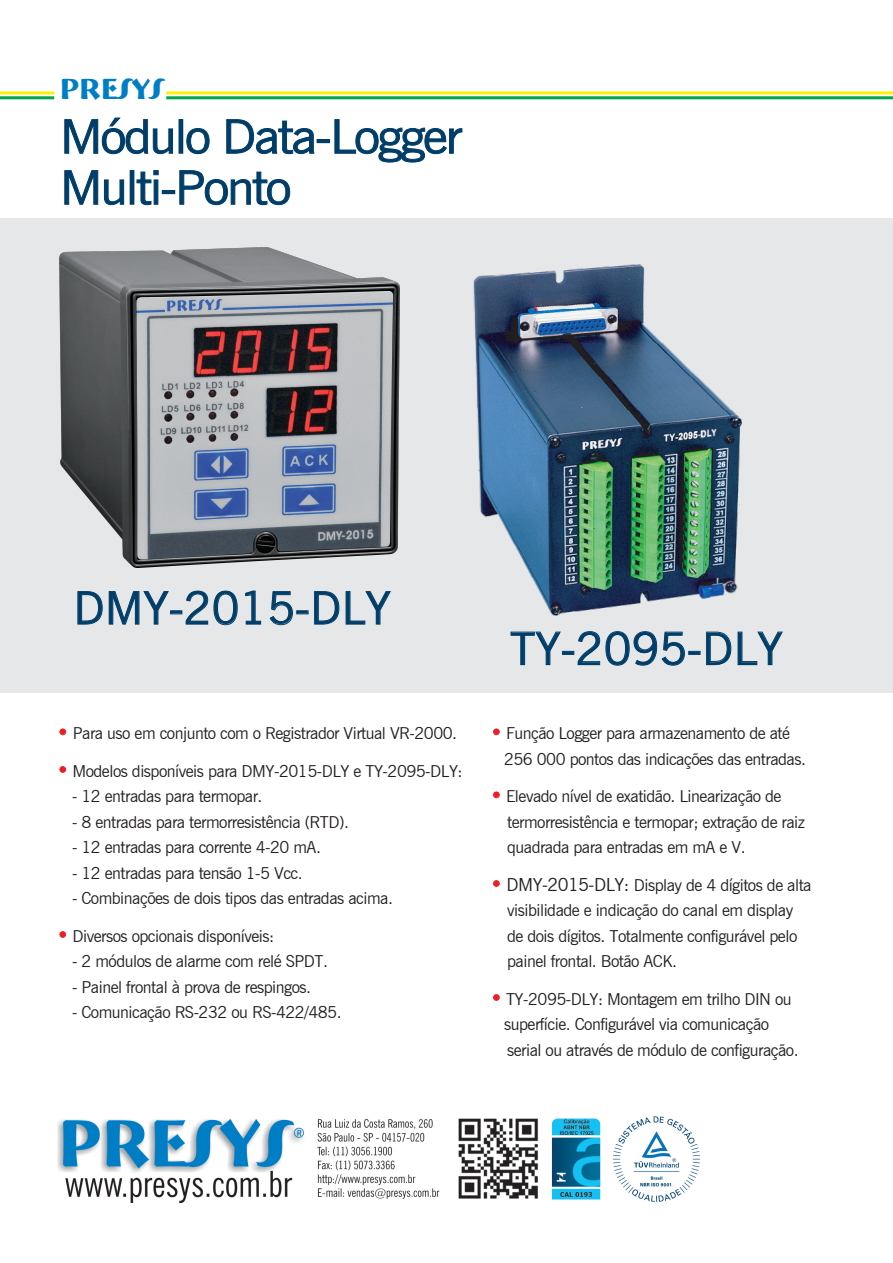
<style>
.page{position:relative;width:893px;height:1263px;background:#fff}
.page>*{position:absolute;margin:0;border:0;box-sizing:border-box;transform-origin:0 0}
.t1{font:46.5px/51px "News Gothic BT";letter-spacing:-.045em;color:#003d68;scale:1.1 1}
.t2{font:45px "News Gothic BT";color:#003d68}
.t3{font:700 30px "Bremen BT";color:#007ec5}
.t4{font:16.5px/25.5px "News Gothic BT";letter-spacing:-.03em;color:#231f20}
.s1{font-size:19.5px;color:#ee1d23}
.s2{font-size:18px}
</style>
<div class="page">
<div style="left:0;top:218px;width:893px;height:474px;background:#e6e7e9"></div>
<svg style="left:64px;top:118px;width:109px;height:36px"></svg>
<svg style="left:186px;top:128px;width:23px;height:26px"></svg>
<svg style="left:226px;top:119px;width:88px;height:35px"></svg>
<div style="left:317px;top:139px;width:13px;height:4px;border:1px solid #003d68"></div>
<svg style="left:335px;top:119px;width:127px;height:43px"></svg>
<svg style="left:64px;top:170px;width:34px;height:35px"></svg>
<svg style="left:104px;top:180px;width:20px;height:25px"></svg>
<svg style="left:137px;top:170px;width:21px;height:35px"></svg>
<div style="left:162px;top:190px;width:13px;height:4px;border:1px solid #003d68"></div>
<svg style="left:180px;top:170px;width:110px;height:35px"></svg>
<svg style="left:78px;top:591px;width:25px;height:33px"></svg>
<svg style="left:109px;top:591px;width:99px;height:33px"></svg>
<svg style="left:214px;top:591px;width:24px;height:34px"></svg>
<svg style="left:245px;top:591px;width:16px;height:33px"></svg>
<svg style="left:270px;top:591px;width:38px;height:34px"></svg>
<svg style="left:314px;top:591px;width:25px;height:33px"></svg>
<svg style="left:346px;top:591px;width:45px;height:33px"></svg>
<svg style="left:59px;top:728px;width:7px;height:7px"></svg>
<svg style="left:59px;top:766px;width:7px;height:7px"></svg>
<svg style="left:59px;top:931px;width:7px;height:7px"></svg>
<hr style="left:166px;top:96px;width:727px;height:3px;background:#00a54f">
<hr style="left:0;top:96px;width:54px;height:3px;background:#00a54f">
<hr style="left:166px;top:91px;width:727px;height:3px;background:#fff101">
<hr style="left:0;top:91px;width:54px;height:3px;background:#fff101">
<img style="left:59px;top:248px;width:340px;height:319px">
<img style="left:473px;top:264px;width:268px;height:351px">
<svg style="left:511px;top:631px;width:89px;height:34px"></svg>
<svg style="left:606px;top:631px;width:94px;height:34px"></svg>
<svg style="left:706px;top:632px;width:25px;height:33px"></svg>
<svg style="left:738px;top:632px;width:45px;height:33px"></svg>
<svg style="left:493px;top:728px;width:7px;height:7px"></svg>
<svg style="left:493px;top:791px;width:7px;height:7px"></svg>
<svg style="left:493px;top:880px;width:7px;height:7px"></svg>
<svg style="left:493px;top:994px;width:7px;height:7px"></svg>
<img style="left:58px;top:1116px;width:641px;height:86px">
<h3 class="t3" style="left:60px;top:70px;width:105px">PRESYS</h3>
<h1 class="t1" style="left:60px;top:111px;width:367px">Módulo Data-Logger<br>Multi-Ponto</h1>
<h2 class="t2" style="left:74px;top:581px;width:319px">DMY-2015-DLY</h2>
<p class="t4" style="left:57px;top:720px;width:402px"><span class="s1">•</span> Para uso em conjunto com o Registrador Virtual VR-2000.</p>
<p class="t4" style="left:57px;top:758px;width:407px"><span class="s1">•</span> Modelos disponíveis para DMY-2015-DLY e TY-2095-DLY:</p>
<p class="t4" style="left:72px;top:783px;width:192px">- 12 entradas para termopar.</p>
<p class="t4" style="left:72px;top:809px;width:278px">- 8 entradas para termorresistência (RTD).</p>
<p class="t4" style="left:72px;top:834px;width:250px">- 12 entradas para corrente 4-20 mA.</p>
<p class="t4" style="left:72px;top:860px;width:232px">- 12 entradas para tensão 1-5 Vcc.</p>
<p class="t4" style="left:72px;top:885px;width:322px">- Combinações de dois tipos das entradas acima.</p>
<p class="t4" style="left:57px;top:923px;width:219px"><span class="s1">•</span> Diversos opcionais disponíveis:</p>
<p class="t4" style="left:72px;top:948px;width:258px">- 2 módulos de alarme com relé SPDT.</p>
<p class="t4" style="left:72px;top:974px;width:241px">- Painel frontal à prova de respingos.</p>
<p class="t4" style="left:72px;top:999px;width:271px">- Comunicação RS-232 ou RS-422/485.</p>
<h2 class="t2" style="left:510px;top:621px;width:274px">TY-2095-DLY</h2>
<p class="t4" style="left:504px;top:720px;width:303px;text-indent:-13px"><span class="s1">•</span> Função Logger para armazenamento de até<br>256 000 pontos das indicações das entradas.</p>
<p class="t4" style="left:507px;top:783px;width:299px;text-indent:-16px"><span class="s1">•</span> Elevado nível de exatidão. Linearização de termorresistência e termopar; extração de raiz quadrada para entradas em mA e V.</p>
<p class="t4" style="left:507px;top:872px;width:306px;text-indent:-17px"><span class="s1">•</span> <span class="s2">DMY-2015-DLY:</span> Display de 4 dígitos de alta visibilidade e indicação do canal em display de dois dígitos. Totalmente configurável pelo painel frontal. Botão ACK.</p>
<p class="t4" style="left:504px;top:986px;width:296px;text-indent:-13px"><span class="s1">•</span> TY-2095-DLY: Montagem em trilho DIN ou superfície. Configurável via comunicação serial ou através de módulo de configuração.</p>
</div>
